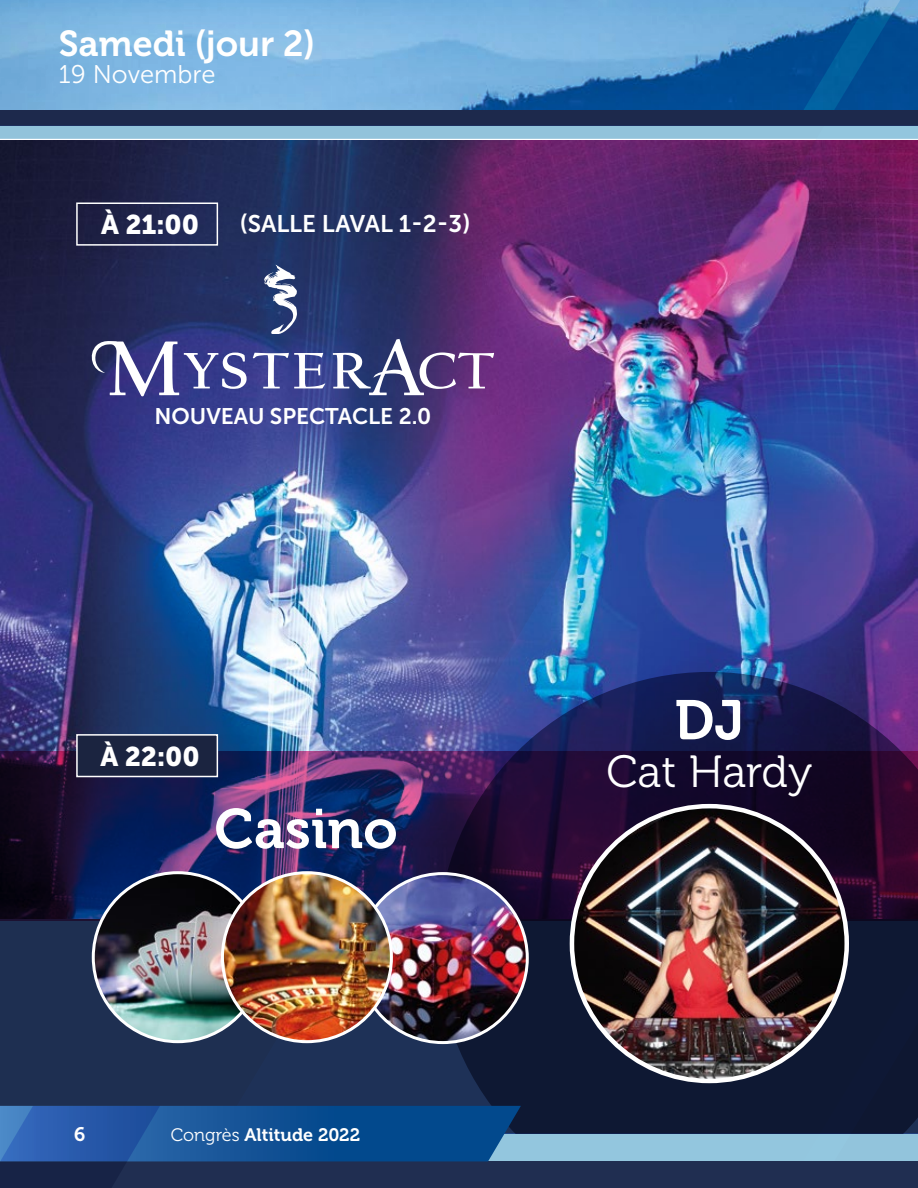
<style>
.page{position:relative;width:918px;height:1188px;background:#fff}
.page>*{position:absolute;margin:0;border:0;box-sizing:border-box;transform-origin:0 0}
.t1{font:55.5px "Museo 700";color:#fff}
.t2{font:45px "Museo 300";color:#fff}
.t3{font:36px "Museo Sans 700";color:#fff}
.t4{font:27px "Museo Sans 900";color:#fff}
.t5{font:25.5px "Museo Sans 300";color:#fff}
.t6{font:24px "Museo Sans 700";color:#fff}
.t7{font:22.5px "Museo Sans 700";color:#fff}
.t8{font:19.5px "Museo 700";color:#fff}
.t9{font:18px "Museo 700";color:#fff}
.s1{font-family:"Museo 700"}
.s2{font-family:"Museo 300"}
</style>
<div class="page">
<img style="left:0;top:140px;width:179px;height:611px">
<div style="left:0;top:920px;width:918px;height:214px;background:#1e2f51"></div>
<img style="left:179px;top:140px;width:624px;height:966px">
<svg style="left:0;top:0;width:918px;height:139px;background:#5d93c1"></svg>
<svg style="left:803px;top:139px;width:115px;height:967px;background:#3f2d73"></svg>
<svg style="left:0;top:1106px;width:918px;height:82px;background:#2a4f7d"></svg>
<svg style="left:253px;top:353px;width:72px;height:35px"></svg>
<svg style="left:92px;top:341px;width:155px;height:55px"></svg>
<svg style="left:333px;top:339px;width:161px;height:56px"></svg>
<div style="left:76px;top:202px;width:142px;height:44px;border:2px solid #fff"></div>
<svg style="left:0;top:751px;width:918px;height:170px;background:#241743"></svg>
<img style="left:572px;top:806px;width:275px;height:275px;border-radius:137px">
<img style="left:93px;top:873px;width:165px;height:169px">
<img style="left:358px;top:874px;width:169px;height:169px;border-radius:84px">
<img style="left:222px;top:873px;width:169px;height:169px;border-radius:84px">
<div style="left:77px;top:735px;width:140px;height:42px;background:#1b2440"></div>
<div style="left:76px;top:734px;width:142px;height:43px;border:2px solid #fff"></div>
<svg style="left:264px;top:265px;width:33px;height:68px"></svg>
<h3 class="t3" style="left:59px;top:24px;width:258px"><span class="s1">Samedi</span> (jour 2)</h3>
<h3 class="t5" style="left:59px;top:61px;width:158px">19 Novembre</h3>
<h3 class="t4" style="left:101px;top:209px;width:99px">À 21:00</h3>
<h3 class="t6" style="left:239px;top:211px;width:233px">(SALLE LAVAL 1-2-3)</h3>
<p class="t7" style="left:154px;top:404px;width:278px">NOUVEAU SPECTACLE 2.0</p>
<h3 class="t4" style="left:101px;top:741px;width:101px">À 22:00</h3>
<h1 class="t1" style="left:214px;top:798px;width:185px">Casino</h1>
<p class="t8" style="left:74px;top:1124px;width:13px">6</p>
<p class="t9" style="left:171px;top:1125px;width:191px"><span class="s2">Congrès</span> Altitude 2022</p>
<h1 class="t1" style="left:675px;top:689px;width:71px">DJ</h1>
<h2 class="t2" style="left:606px;top:748px;width:207px">Cat Hardy</h2>
</div>
